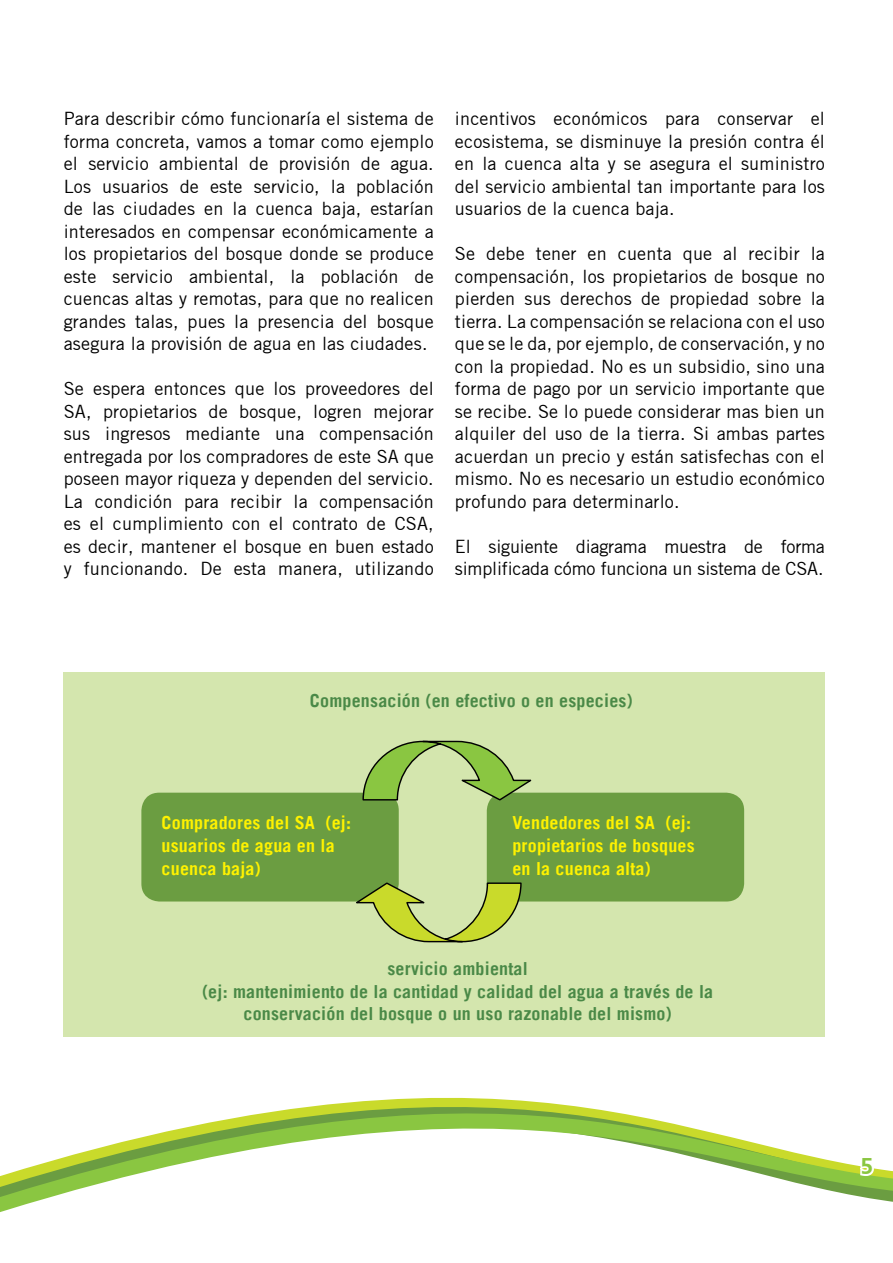
<style>
.page{position:relative;width:893px;height:1263px;background:#fff}
.page>*{position:absolute;margin:0;border:0;box-sizing:border-box;transform-origin:0 0}
.t1{font:700 22.65px "Frutiger CE";color:#8ac641}
.t2{font:18px/22.5px "Trade Gothic";letter-spacing:.01em;color:#000;text-align:justify}
.t3{font:700 18px/22.5px "Trade Gothic LT";letter-spacing:.01em;color:#4a8947;text-align:center}
.t4{font:700 18px/22.5px "Trade Gothic LT";letter-spacing:.01em;color:#fff200}
.t5{font:18px/22.5px "Trade Gothic";letter-spacing:-.01em;color:#000}
</style>
<div class="page">
<svg style="left:0;top:1024px;width:893px;height:188px"></svg>
<svg style="left:858px;top:1154px;width:19px;height:25px"></svg>
<div style="left:64px;top:672px;width:761px;height:364px;background:#d4e6ae"></div>
<div style="left:141px;top:793px;width:258px;height:108px;background:#6b9d41;border-radius:18px"></div>
<div style="left:487px;top:793px;width:257px;height:108px;background:#6b9d41;border-radius:18px"></div>
<svg style="left:362px;top:740px;width:174px;height:61px"></svg>
<svg style="left:352px;top:881px;width:170px;height:62px"></svg>
<p class="t2" style="left:64px;top:107px;width:371px">Para describir cómo funcionaría el sistema de forma concreta, vamos a tomar como ejemplo el servicio ambiental de provisión de agua.<br>Los usuarios de este servicio, la población de las ciudades en la cuenca baja, estarían interesados en compensar económicamente a los propietarios del bosque donde se produce este servicio ambiental, la población de cuencas altas y remotas, para que no realicen grandes talas, pues la presencia del bosque asegura la provisión de agua en las ciudades.</p>
<p class="t2" style="left:64px;top:377px;width:371px">Se espera entonces que los proveedores del SA, propietarios de bosque, logren mejorar sus ingresos mediante una compensación entregada por los compradores de este SA que poseen mayor riqueza y dependen del servicio.<br>La condición para recibir la compensación es el cumplimiento con el contrato de CSA, es decir, mantener el bosque en buen estado y funcionando. De esta manera, utilizando</p>
<p class="t2" style="left:455px;top:107px;width:371px">incentivos económicos para conservar el ecosistema, se disminuye la presión contra él en la cuenca alta y se asegura el suministro del servicio ambiental tan importante para los usuarios de la cuenca baja.</p>
<p class="t2" style="left:455px;top:242px;width:371px">Se debe tener en cuenta que al recibir la compensación, los propietarios de bosque no pierden sus derechos de propiedad sobre la tierra. La compensación se relaciona con el uso que se le da, por ejemplo, de conservación, y no con la propiedad. No es un subsidio, sino una forma de pago por un servicio importante que se recibe. Se lo puede considerar mas bien un alquiler del uso de la tierra. Si ambas partes acuerdan un precio y están satisfechas con el mismo. No es necesario un estudio económico profundo para determinarlo.</p>
<p class="t5" style="left:455px;top:535px;width:371px">El siguiente diagrama muestra de forma simplificada cómo funciona un sistema de CSA.</p>
<p class="t3" style="left:310px;top:689px;width:324px">Compensación (en efectivo o en especies)</p>
<p class="t4" style="left:162px;top:811px;width:191px">Compradores del SA (ej: usuarios de agua en la cuenca baja)</p>
<p class="t4" style="left:512px;top:811px;width:184px">Vendedores del SA (ej: propietarios de bosques en la cuenca alta)</p>
<p class="t3" style="left:202px;top:957px;width:513px">servicio ambiental<br>(ej: mantenimiento de la cantidad y calidad del agua a través de la conservación del bosque o un uso razonable del mismo)</p>
<p class="t1" style="left:860px;top:1152px;width:14px">5</p>
</div>
